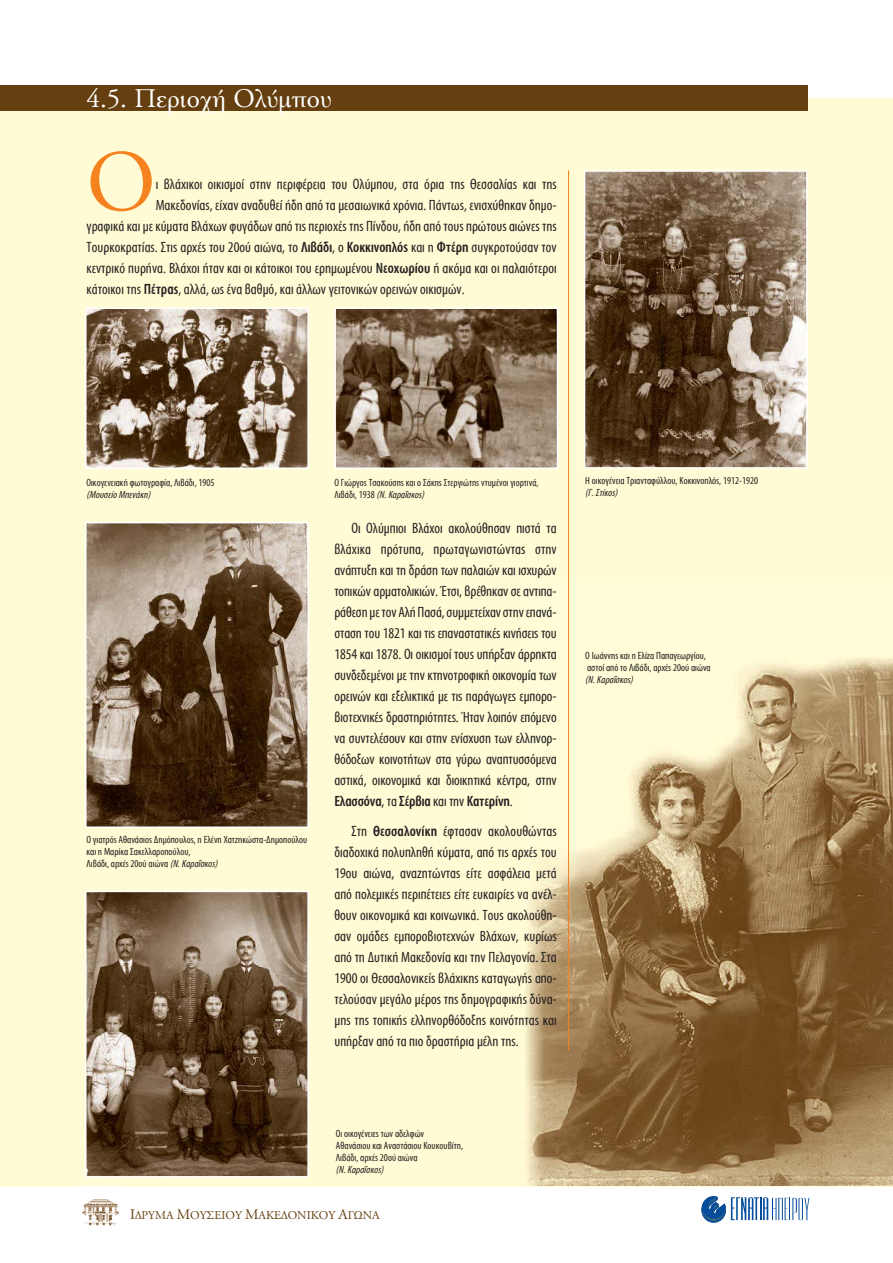
<style>
.page{position:relative;width:893px;height:1263px;background:#fff}
.page>*{position:absolute;margin:0;border:0;box-sizing:border-box;transform-origin:0 0}
.t1{font:87px "CF Garamond";color:#f5821f}
.t2{font:27px "CF Garamond";color:#fff}
.t3{font:15px/21px "Myriad Condensed Greek";color:#231f20;text-align:justify}
.t4{font:12px "CF Garamond";color:#653f10}
.t5{font:10.5px/12px "Myriad Condensed Greek";color:#231f20}
.t6{font:italic 10.5px "Myriad Condensed Greek";color:#231f20}
.s1{font-weight:500}
.s2{font-style:italic}
.s3{font-size:14.7px}
</style>
<div class="page">
<div style="left:0;top:98px;width:893px;height:1088px;background:#fffcd5"></div>
<div style="left:0;top:85px;width:808px;height:26px;background:#653f10"></div>
<img style="left:587px;top:173px;width:218px;height:293px">
<div style="left:584px;top:170px;width:224px;height:299px;border:2px solid #fff"></div>
<img style="left:526px;top:658px;width:367px;height:528px">
<img style="left:88px;top:525px;width:218px;height:300px">
<div style="left:85px;top:522px;width:224px;height:306px;border:2px solid #fff"></div>
<img style="left:88px;top:894px;width:218px;height:281px">
<div style="left:85px;top:891px;width:224px;height:287px;border:2px solid #fff"></div>
<img style="left:337px;top:311px;width:218px;height:155px">
<div style="left:334px;top:308px;width:224px;height:161px;border:2px solid #fff"></div>
<img style="left:88px;top:311px;width:218px;height:155px">
<div style="left:85px;top:308px;width:224px;height:161px;border:2px solid #fff"></div>
<hr style="left:568px;top:170px;width:1px;height:880px;background:#f5821f">
<img style="left:82px;top:1199px;width:38px;height:27px">
<svg style="left:701px;top:1196px;width:24px;height:27px"></svg>
<svg style="left:731px;top:1197px;width:78px;height:23px"></svg>
<h2 class="t2" style="left:87px;top:84px;width:247px">4.5. Περιοχή Ολύμπου</h2>
<h1 class="t1" style="left:87px;top:137px;width:71px">O</h1>
<p class="t3" style="left:156px;top:174px;width:403px">ι βλάχικοι οικισμοί στην περιφέρεια του Ολύμπου, στα όρια της Θεσσαλίας και της</p>
<p class="t3" style="left:156px;top:195px;width:403px">Μακεδονίας, είχαν αναδυθεί ήδη από τα μεσαιωνικά χρόνια. Πάντως, ενισχύθηκαν δημο-</p>
<p class="t3" style="left:87px;top:216px;width:472px">γραφικάκαιμεκύματα Βλάχων φυγάδωναπότιςπεριοχές της Πίνδου, ήδη απότουςπρώτουςαιώνες της</p>
<p class="t3" style="left:87px;top:237px;width:472px">Τουρκοκρατίας. Στις αρχές του 20ού αιώνα, το <span class="s1">Λιβάδι</span>, ο <span class="s1">Κοκκινοπλός</span> και η <span class="s1">Φτέρη</span> συγκροτούσαν τον</p>
<p class="t3" style="left:87px;top:258px;width:472px">κεντρικό πυρήνα. Βλάχοι ήταν και οι κάτοικοι του ερημωμένου <span class="s1">Νεοχωρίου</span> ή ακόμα και οι παλαιότεροι</p>
<p class="t3" style="left:87px;top:279px;width:380px">κάτοικοι της <span class="s1">Πέτρας</span>, αλλά, ως ένα βαθμό, και άλλων γειτονικών ορεινών οικισμών.</p>
<p class="t5" style="left:87px;top:477px;width:130px">Οικογενειακή φωτογραφία, Λιβάδι, 1905</p>
<p class="t6" style="left:87px;top:490px;width:67px">(Μουσείο Μπενάκη)</p>
<p class="t5" style="left:334px;top:477px;width:206px">Ο Γιώργος Τσακούσης και ο Σάκης Στεργιώτης ντυμένοι γιορτινά,<br>Λιβάδι, 1938 <span class="s2">(Ν.Καραΐσκος)</span></p>
<p class="t5" style="left:87px;top:834px;width:222px">Ο γιατρός Αθανάσιος Δημόπουλος, η Ελένη Χατζηκώστα-Δημοπούλου και η Μαρίκα Σακελλαροπούλου,<br>Λιβάδι, αρχές 20ού αιώνα <span class="s2">(Ν.Καραΐσκος)</span></p>
<p class="t3" style="left:334px;top:518px;width:224px;text-indent:17px">Οι Ολύμπιοι Βλάχοι ακολούθησαν πιστά τα βλάχικα πρότυπα, πρωταγωνιστώντας στην ανάπτυξη και τη δράση των παλαιών και ισχυρών τοπικών αρματολικιών. Έτσι, βρέθηκαν σε αντιπα&shy;ράθεση μετον Αλή Πασά, συμμετείχανστηνεπανά&shy;σταση του 1821 και τις επαναστατικές κινήσεις του 1854 και 1878. Οι οικισμοί τους υπήρξαν άρρηκτα συνδεδεμένοι με την κτηνοτροφική οικονομία των ορεινών και εξελικτικά με τις παράγωγες εμπορο&shy;βιοτεχνικές δραστηριότητες. Ήταν λοιπόν επόμενο να συντελέσουν και στην ενίσχυση των ελληνορ&shy;θόδοξων κοινοτήτων στα γύρω αναπτυσσόμενα αστικά, οικονομικά και διοικητικά κέντρα, στην <span class="s1">Ελασσόνα</span>, τα <span class="s1">Σέρβια</span> και την <span class="s1">Κατερίνη</span>.</p>
<p class="t3" style="left:334px;top:821px;width:224px;text-indent:17px">Στη <span class="s1">Θεσσαλονίκη</span> έφτασαν ακολουθώντας διαδοχικά πολυπληθή κύματα, από τις αρχές του 19ου αιώνα, αναζητώντας είτε ασφάλεια μετά από πολεμικές περιπέτειες είτε ευκαιρίες να ανέλ&shy;θουν οικονομικά και κοινωνικά. Τους ακολούθη&shy;σαν ομάδες εμποροβιοτεχνών Βλάχων, κυρίως από τη Δυτική Μακεδονία και την Πελαγονία. Στα 1900 οι Θεσσαλονικείς βλάχικης καταγωγής απο&shy;τελούσαν μεγάλο μέρος της δημογραφικής δύνα&shy;μης της τοπικής ελληνορθόδοξης κοινότητας και υπήρξαν από τα πιο δραστήρια μέλη της.</p>
<p class="t5" style="left:585px;top:475px;width:174px">Η οικογένεια Τριανταφύλλου, Κοκκινοπλός, 1912-1920</p>
<p class="t6" style="left:585px;top:488px;width:36px">(Γ.Στίκος)</p>
<p class="t5" style="left:585px;top:650px;width:127px">Ο Ιωάννης και η Ελίζα Παπαγεωργίου, αστοί από το Λιβάδι, αρχές 20ού αιώνα</p>
<p class="t6" style="left:585px;top:675px;width:51px">(Ν.Καραΐσκος)</p>
<p class="t5" style="left:336px;top:1128px;width:129px">Οι οικογένειες των αδελφών<br>Αθανάσιου και Αναστάσιου Κουκουβίτη,<br>Λιβάδι, αρχές 20ού αιώνα</p>
<p class="t6" style="left:336px;top:1166px;width:51px">(Ν.Καραΐσκος)</p>
<p class="t4" style="left:130px;top:1209px;width:251px"><span class="s3">Ι</span>ΔΡΥΜΑ <span class="s3">Μ</span>ΟΥΣΕΙΟΥ <span class="s3">Μ</span>ΑΚΕΔΟΝΙΚΟΥ <span class="s3">Α</span>ΓΩΝΑ</p>
</div>
